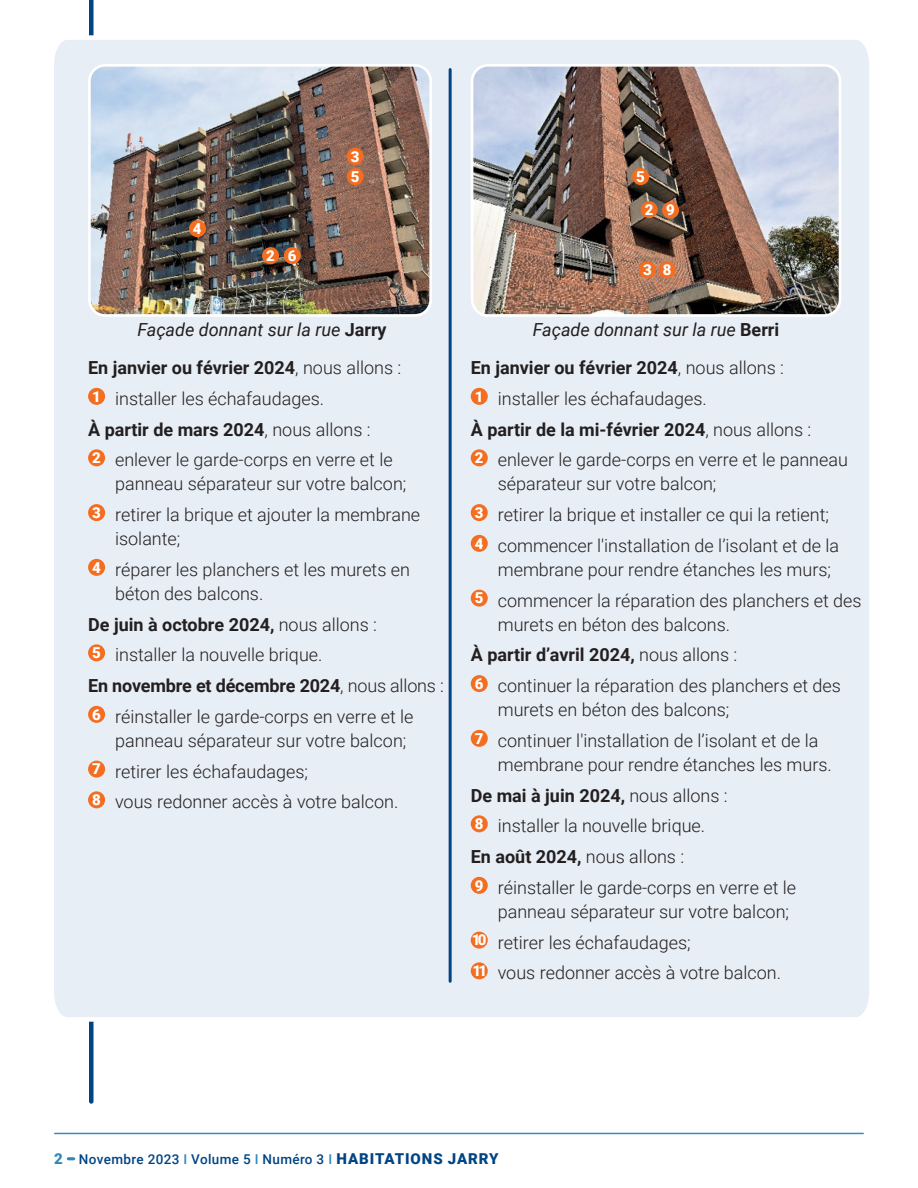
<style>
.page{position:relative;width:918px;height:1188px;background:#fff}
.page>*{position:absolute;margin:0;border:0;box-sizing:border-box;transform-origin:0 0}
.t1{font:300 18px/30.8px "Roboto";color:#231f20}
.t2{font:700 18px/38.4px "Roboto";color:#231f20;text-align:right}
.t3{font:italic 18px "Roboto";color:#231f20}
.t4{font:900 15px/20.2px "Roboto";color:#fff}
.t5{font:500 13.5px "Roboto";letter-spacing:.025em;color:#014484}
.s1{font-weight:700;font-style:normal}
.s2{font-weight:400;font-style:italic}
.s3{font-weight:300}
.s4{font-weight:700}
.s5{font-weight:900;font-size:15px;color:#3287ba}
.s6{color:#3287ba}
.s7{font-weight:900;font-size:15px}
</style>
<div class="page">
<div style="left:89px;top:0;width:5px;height:1102px;background:#014484"></div>
<svg style="left:68px;top:1157px;width:6px;height:3px"></svg>
<hr style="left:55px;top:1133px;width:808px;height:1px;background:#3889be">
<div style="left:54px;top:33px;width:815px;height:991px;background:#e7eef5"></div>
<div style="left:88px;top:388px;width:17px;height:17px;background:#f36e21;border-radius:50%"></div>
<div style="left:88px;top:449px;width:17px;height:17px;background:#f36e21;border-radius:50%"></div>
<div style="left:88px;top:504px;width:17px;height:17px;background:#f36e21;border-radius:50%"></div>
<div style="left:88px;top:559px;width:17px;height:17px;background:#f36e21;border-radius:50%"></div>
<div style="left:88px;top:644px;width:17px;height:17px;background:#f36e21;border-radius:50%"></div>
<div style="left:88px;top:706px;width:17px;height:17px;background:#f36e21;border-radius:50%"></div>
<div style="left:88px;top:761px;width:17px;height:17px;background:#f36e21;border-radius:50%"></div>
<div style="left:88px;top:791px;width:17px;height:17px;background:#f36e21;border-radius:50%"></div>
<div style="left:471px;top:388px;width:17px;height:17px;background:#f36e21;border-radius:50%"></div>
<div style="left:471px;top:449px;width:17px;height:17px;background:#f36e21;border-radius:50%"></div>
<div style="left:471px;top:504px;width:17px;height:17px;background:#f36e21;border-radius:50%"></div>
<div style="left:471px;top:535px;width:17px;height:17px;background:#f36e21;border-radius:50%"></div>
<div style="left:471px;top:590px;width:17px;height:17px;background:#f36e21;border-radius:50%"></div>
<div style="left:471px;top:675px;width:17px;height:17px;background:#f36e21;border-radius:50%"></div>
<div style="left:471px;top:730px;width:17px;height:17px;background:#f36e21;border-radius:50%"></div>
<div style="left:471px;top:815px;width:17px;height:17px;background:#f36e21;border-radius:50%"></div>
<div style="left:471px;top:877px;width:17px;height:17px;background:#f36e21;border-radius:50%"></div>
<div style="left:471px;top:932px;width:17px;height:17px;background:#f36e21;border-radius:50%"></div>
<div style="left:471px;top:962px;width:17px;height:17px;background:#f36e21;border-radius:50%"></div>
<hr style="left:449px;top:70px;width:3px;height:911px;background:#014484">
<img style="left:89px;top:65px;width:342px;height:250px">
<div style="left:88px;top:64px;width:344px;height:253px;border:3px solid #fff;border-radius:16px"></div>
<img style="left:472px;top:65px;width:368px;height:250px">
<div style="left:471px;top:64px;width:370px;height:253px;border:3px solid #fff;border-radius:16px"></div>
<div style="left:262px;top:247px;width:17px;height:17px;background:#f36e21;border-radius:50%"></div>
<div style="left:347px;top:148px;width:17px;height:17px;background:#f36e21;border-radius:50%"></div>
<div style="left:347px;top:168px;width:17px;height:17px;background:#f36e21;border-radius:50%"></div>
<div style="left:189px;top:220px;width:17px;height:17px;background:#f36e21;border-radius:50%"></div>
<div style="left:641px;top:201px;width:17px;height:17px;background:#f36e21;border-radius:50%"></div>
<div style="left:639px;top:261px;width:17px;height:17px;background:#f36e21;border-radius:50%"></div>
<div style="left:632px;top:168px;width:17px;height:17px;background:#f36e21;border-radius:50%"></div>
<div style="left:659px;top:261px;width:17px;height:17px;background:#f36e21;border-radius:50%"></div>
<div style="left:662px;top:202px;width:17px;height:17px;background:#f36e21;border-radius:50%"></div>
<div style="left:284px;top:247px;width:17px;height:17px;background:#f36e21;border-radius:50%"></div>
<p class="t4" style="left:193px;top:218px;width:10px">4</p>
<p class="t4" style="left:266px;top:245px;width:10px">2</p>
<p class="t4" style="left:288px;top:245px;width:10px">6</p>
<p class="t4" style="left:351px;top:146px;width:10px">3<br>5</p>
<p class="t4" style="left:636px;top:166px;width:10px">5</p>
<p class="t4" style="left:645px;top:199px;width:10px">2</p>
<p class="t4" style="left:666px;top:199px;width:10px">9</p>
<p class="t4" style="left:643px;top:259px;width:10px">3</p>
<p class="t4" style="left:663px;top:259px;width:10px">8</p>
<p class="t3" style="left:137px;top:317px;width:251px">Façade donnant sur la rue <span class="s1">Jarry</span></p>
<p class="t2" style="left:471px;top:309px;width:315px"><span class="s2">Façade donnant sur la rue</span> Berri<br>En janvier ou février 2024<span class="s3">, nous allons :</span></p>
<p class="t1" style="left:471px;top:382px;width:379px"><sup>1</sup> installer les échafaudages.<br><span class="s4">À partir de la mi-février 2024</span>, nous allons :<br><sup>2</sup> enlever le garde-corps en verre et le panneau</p>
<p class="t1" style="left:475px;top:468px;width:366px;text-indent:23px">séparateur sur votre balcon;<br><sup>3</sup> retirer la brique et installer ce qui la retient;<br><sup>4</sup> commencer l'installation de l’isolant et de la</p>
<p class="t1" style="left:475px;top:553px;width:388px;text-align:center">membrane pour rendre étanches les murs;<br><sup>5</sup> commencer la réparation des planchers et des</p>
<p class="t1" style="left:471px;top:608px;width:372px;text-indent:27px">murets en béton des balcons.<br><span class="s4">À partir d’avril 2024,</span> nous allons :<br><sup>6</sup> continuer la réparation des planchers et des</p>
<p class="t1" style="left:475px;top:694px;width:345px;text-indent:23px">murets en béton des balcons;<br><sup>7</sup> continuer l'installation de l’isolant et de la</p>
<p class="t1" style="left:471px;top:748px;width:363px;text-indent:27px">membrane pour rendre étanches les murs.<br><span class="s4">De mai à juin 2024,</span> nous allons :<br><sup>8</sup> installer la nouvelle brique.<br><span class="s4">En août 2024,</span> nous allons :<br><sup>9</sup> réinstaller le garde-corps en verre et le</p>
<p class="t1" style="left:472px;top:895px;width:319px;text-indent:26px">panneau séparateur sur votre balcon;<br><sup>10</sup> retirer les échafaudages;<br><sup>11</sup> vous redonner accès à votre balcon.</p>
<p class="t1" style="left:88px;top:352px;width:315px"><span class="s4">En janvier ou février 2024</span>, nous allons :<br><sup>1</sup> installer les échafaudages.<br><span class="s4">À partir de mars 2024</span>, nous allons :<br><sup>2</sup> enlever le garde-corps en verre et le</p>
<p class="t1" style="left:92px;top:468px;width:330px;text-align:center">panneau séparateur sur votre balcon;<br><sup>3</sup> retirer la brique et ajouter la membrane</p>
<p class="t1" style="left:92px;top:523px;width:320px;text-indent:23px">isolante;<br><sup>4</sup> réparer les planchers et les murets en</p>
<p class="t1" style="left:88px;top:577px;width:357px;text-indent:27px">béton des balcons.<br><span class="s4">De juin à octobre 2024,</span> nous allons :<br><sup>5</sup> installer la nouvelle brique.<br><span class="s4">En novembre et décembre 2024</span>, nous allons :<br><sup>6</sup> réinstaller le garde-corps en verre et le</p>
<p class="t1" style="left:92px;top:724px;width:316px;text-indent:23px">panneau séparateur sur votre balcon;<br><sup>7</sup> retirer les échafaudages;<br><sup>8</sup> vous redonner accès à votre balcon.</p>
<p class="t5" style="left:54px;top:1150px;width:446px"><span class="s5">2</span> Novembre 2023 <span class="s6">I</span> Volume 5 <span class="s6">I</span> Numéro 3 <span class="s6">I</span> <span class="s7">HABITATIONS JARRY</span></p>
</div>
